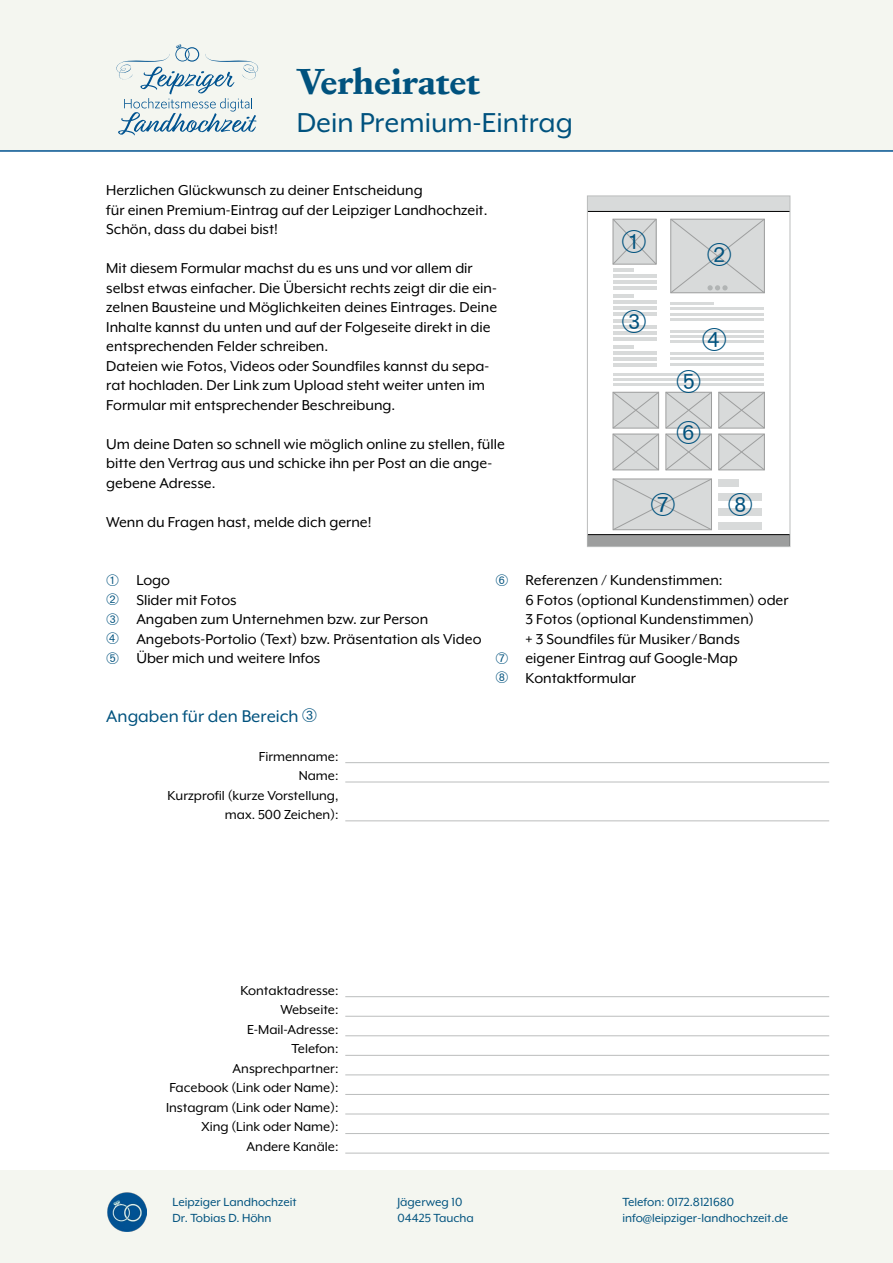
<style>
.page{position:relative;width:893px;height:1263px;background:#fff}
.page>*{position:absolute;margin:0;border:0;box-sizing:border-box;transform-origin:0 0}
.t1{font:700 37.5px "Corundum Text";color:#00527e}
.t2{font:31.5px "Mr Eaves XL Mod OT";color:#00527e}
.t3{font:19.5px "Mr Eaves XL Mod OT";color:#00527e}
.t4{font:16.5px/19.5px "Mr Eaves XL Mod OT";color:#000}
.t5{font:15px/19.5px "Mr Eaves XL Mod OT";color:#000;text-align:right}
.t6{font:13.5px/16.2px "Mr Eaves XL Mod OT";color:#00527e}
</style>
<div class="page">
<div style="left:0;top:1170px;width:893px;height:93px;background:#f4f6f0"></div>
<img style="left:107px;top:1192px;width:40px;height:40px">
<div style="left:0;top:0;width:893px;height:152px;background:#f4f6f0"></div>
<svg style="left:589px;top:198px;width:199px;height:14px;background:#c8caca"></svg>
<svg style="left:612px;top:392px;width:47px;height:78px;background:#d2d4d4"></svg>
<svg style="left:718px;top:392px;width:47px;height:78px;background:#d2d3d3"></svg>
<hr style="left:613px;top:268px;width:20px;height:3px;background:#d8dada">
<hr style="left:613px;top:274px;width:43px;height:3px;background:#d8dada">
<hr style="left:613px;top:280px;width:43px;height:3px;background:#d8dada">
<hr style="left:613px;top:286px;width:43px;height:3px;background:#d8dada">
<hr style="left:613px;top:294px;width:20px;height:3px;background:#d8dada">
<hr style="left:613px;top:300px;width:43px;height:3px;background:#d8dada">
<hr style="left:613px;top:306px;width:43px;height:3px;background:#d8dada">
<hr style="left:613px;top:312px;width:43px;height:3px;background:#d8dada">
<hr style="left:613px;top:320px;width:20px;height:3px;background:#d8dada">
<hr style="left:613px;top:326px;width:43px;height:3px;background:#d8dada">
<hr style="left:613px;top:332px;width:43px;height:3px;background:#d8dada">
<hr style="left:613px;top:338px;width:43px;height:3px;background:#d8dada">
<hr style="left:613px;top:346px;width:20px;height:3px;background:#d8dada">
<hr style="left:613px;top:352px;width:43px;height:3px;background:#d8dada">
<hr style="left:613px;top:358px;width:43px;height:3px;background:#d8dada">
<hr style="left:613px;top:363px;width:43px;height:4px;background:#d8dada">
<hr style="left:670px;top:302px;width:44px;height:3px;background:#d8dada">
<hr style="left:670px;top:307px;width:93px;height:3px;background:#d8dada">
<hr style="left:670px;top:313px;width:93px;height:3px;background:#d8dada">
<hr style="left:670px;top:318px;width:93px;height:3px;background:#d8dada">
<hr style="left:670px;top:352px;width:93px;height:3px;background:#d8dada">
<hr style="left:670px;top:358px;width:93px;height:2px;background:#d8dada">
<hr style="left:670px;top:363px;width:93px;height:3px;background:#d8dada">
<hr style="left:670px;top:330px;width:93px;height:2px;background:#d8dada">
<hr style="left:670px;top:335px;width:93px;height:3px;background:#d8dada">
<hr style="left:670px;top:340px;width:93px;height:3px;background:#d8dada">
<hr style="left:613px;top:373px;width:150px;height:3px;background:#d8dada">
<hr style="left:613px;top:378px;width:150px;height:3px;background:#d8dada">
<hr style="left:613px;top:384px;width:150px;height:2px;background:#d8dada">
<div style="left:587px;top:196px;width:203px;height:351px;border:1px solid #bbbdbd"></div>
<hr style="left:345px;top:762px;width:484px;height:1px;background:#bbbdbd">
<hr style="left:345px;top:782px;width:484px;height:1px;background:#bbbdbd">
<hr style="left:345px;top:821px;width:484px;height:1px;background:#bbbdbd">
<hr style="left:345px;top:1016px;width:484px;height:1px;background:#bbbdbd">
<hr style="left:345px;top:996px;width:484px;height:1px;background:#bbbdbd">
<hr style="left:345px;top:1055px;width:484px;height:1px;background:#bbbdbd">
<hr style="left:345px;top:1094px;width:484px;height:1px;background:#bbbdbd">
<hr style="left:345px;top:1035px;width:484px;height:1px;background:#bbbdbd">
<hr style="left:345px;top:1075px;width:484px;height:1px;background:#bbbdbd">
<hr style="left:345px;top:1114px;width:484px;height:1px;background:#bbbdbd">
<hr style="left:345px;top:1133px;width:484px;height:1px;background:#bbbdbd">
<hr style="left:345px;top:1153px;width:484px;height:1px;background:#bbbdbd">
<svg style="left:105px;top:36px;width:165px;height:111px"></svg>
<svg style="left:612px;top:219px;width:45px;height:46px;background:#d0d2d2"></svg>
<svg style="left:670px;top:219px;width:95px;height:74px;background:#d3d5d5"></svg>
<svg style="left:622px;top:309px;width:24px;height:23px"></svg>
<svg style="left:703px;top:332px;width:23px;height:1px"></svg>
<svg style="left:665px;top:383px;width:47px;height:87px;background:#d5d6d6"></svg>
<svg style="left:587px;top:478px;width:203px;height:69px"></svg>
<h1 class="t1" style="left:297px;top:53px;width:185px">Verheiratet</h1>
<h2 class="t2" style="left:297px;top:106px;width:278px">Dein Premium-Eintrag</h2>
<p class="t4" style="left:106px;top:180px;width:383px">Herzlichen Glückwunsch zu deiner Entscheidung<br>für einen Premium-Eintrag auf der Leipziger Landhochzeit.<br>Schön, dass du dabei bist!</p>
<p class="t4" style="left:106px;top:258px;width:392px">Mit diesem Formular machst du es uns und vor allem dir selbst etwas einfacher. Die Übersicht rechts zeigt dir die ein&shy;zelnen Bausteine und Möglichkeiten deines Eintrages. Deine Inhalte kannst du unten und auf der Folgeseite direkt in die entsprechenden Felder schreiben.<br>Dateien wie Fotos, Videos oder Soundfiles kannst du sepa&shy;rat hochladen. Der Link zum Upload steht weiter unten im Formular mit entsprechender Beschreibung.</p>
<p class="t4" style="left:106px;top:434px;width:400px">Um deine Daten so schnell wie möglich online zu stellen, fülle bitte den Vertrag aus und schicke ihn per Post an die ange&shy;gebene Adresse.</p>
<p class="t4" style="left:106px;top:512px;width:267px">Wenn du Fragen hast, melde dich gerne!</p>
<p class="t4" style="left:136px;top:570px;width:347px">Logo<br>Slider mit Fotos<br>Angaben zum Unternehmen bzw. zur Person<br>Angebots-Portolio (Text) bzw. Präsentation als Video<br>Über mich und weitere Infos</p>
<p class="t4" style="left:525px;top:570px;width:265px">Referenzen / Kundenstimmen:<br>6 Fotos (optional Kundenstimmen) oder<br>3 Fotos (optional Kundenstimmen)<br>+ 3 Soundfiles für Musiker/Bands eigener Eintrag auf Google-Map<br>Kontaktformular</p>
<p class="t3" style="left:106px;top:706px;width:194px">Angaben für den Bereich</p>
<p class="t5" style="left:168px;top:746px;width:172px">Firmenname:<br>Name:<br>Kurzprofil (kurze Vorstellung, max. 500 Zeichen):</p>
<p class="t5" style="left:166px;top:980px;width:174px">Kontaktadresse:<br>Webseite:<br>E-Mail-Adresse:<br>Telefon:<br>Ansprechpartner:<br>Facebook (Link oder Name):<br>Instagram (Link oder Name):<br>Xing (Link oder Name):<br>Andere Kanäle:</p>
<p class="t6" style="left:173px;top:1194px;width:125px">Leipziger Landhochzeit<br>Dr. Tobias D. Höhn</p>
<p class="t6" style="left:397px;top:1194px;width:78px">Jägerweg 10<br>04425 Taucha</p>
<p class="t6" style="left:622px;top:1194px;width:167px">Telefon: 0172.8121680 info@leipziger-landhochzeit.de</p>
</div>
